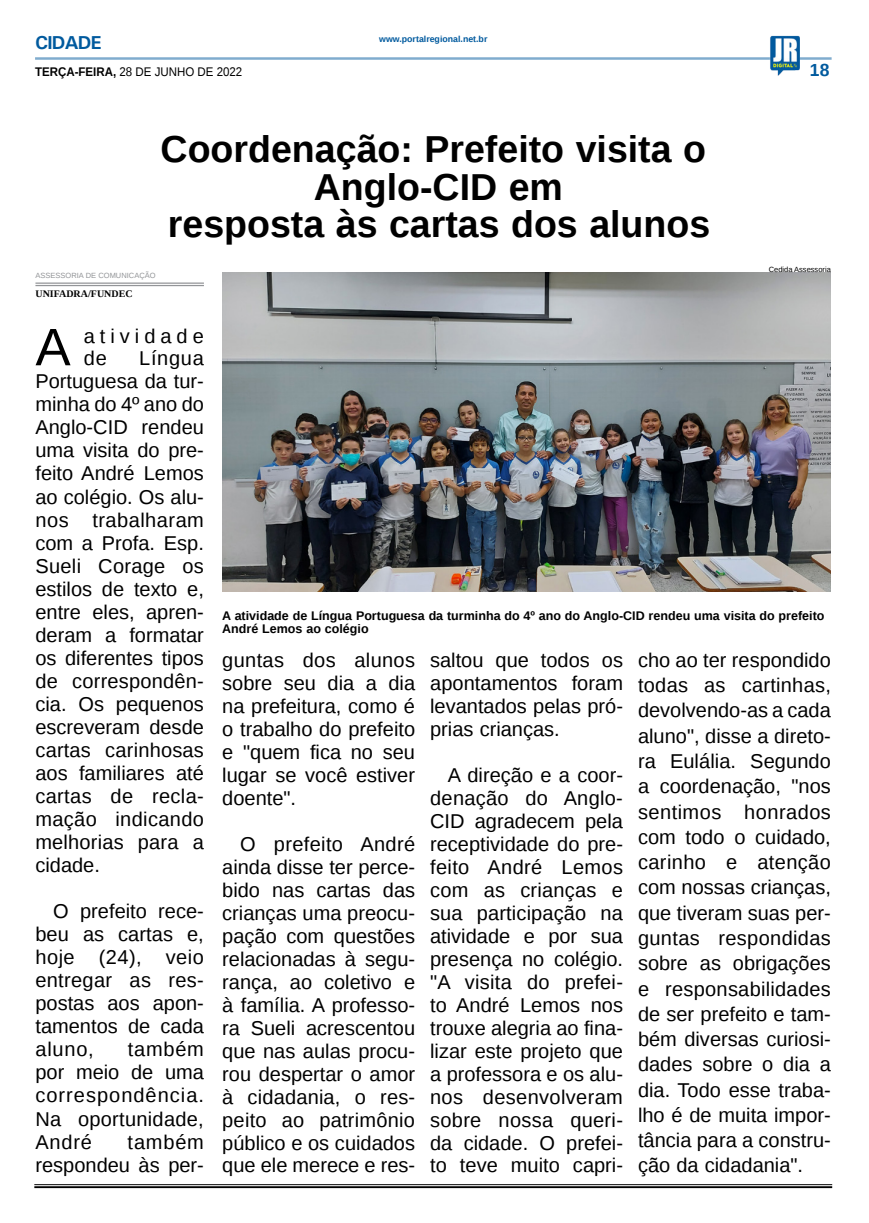
<style>
.page{position:relative;width:869px;height:1223px;background:#fff}
.page>*{position:absolute;margin:0;border:0;box-sizing:border-box;transform-origin:0 0}
.MATÉRIA{font:52.75px "Liberation Sans";color:#000}
.TÍTULO{font:700 37.5px "Liberation Sans";color:#000}
.MATÉRIA-2{font:20px/23px "Liberation Sans";color:#000;text-align:justify}
.MATÉRIA-3{font:20px/22.5px "Liberation Sans";letter-spacing:.25em;color:#000}
.TITULO_PG{font:700 18.75px "Univers";letter-spacing:-.04em;color:#005a9e}
.TÍTULO-2{font:700 17.5px "Liberation Sans";color:#005a9e}
.LEGENDA{font:700 12.5px/13.8px "Liberation Sans";color:#000}
.DATA_PG{font:12.5px "Liberation Sans";color:#000;scale:.92 1}
.CRÉDITO_NOME{font:700 10px "Liberation Serif";color:#000}
.DATA_PG-2{font:700 8.75px "Liberation Sans";color:#005a9e}
.CRÉDITO_MATÉRIA{font:7.5px "Liberation Sans";color:#939598}
.CRÉDITO_FOTO{font:7.5px "Liberation Sans";color:#000}
.s1{font-weight:700}
</style>
<div class="page">
<hr style="left:35px;top:57px;width:796px;height:3px;background:#005a9e">
<img style="left:769px;top:36px;width:30px;height:40px">
<hr style="left:34px;top:1184px;width:797px;height:1px;background:#000">
<hr style="left:34px;top:1186px;width:797px;height:2px;background:#000">
<img style="left:222px;top:272px;width:608px;height:319px">
<hr style="left:35px;top:285px;width:169px;height:1px;background:#939598">
<hr style="left:35px;top:282px;width:169px;height:2px;background:#939598">
<p class="TITULO_PG" style="left:35px;top:31px;width:68px">CIDADE</p>
<p class="DATA_PG" style="left:35px;top:65px;width:227px"><span class="s1">TERÇA-FEIRA,</span> 28 DE JUNHO DE 2022</p>
<p class="DATA_PG-2" style="left:379px;top:33px;width:110px">www.portalregional.net.br</p>
<p class="TÍTULO" style="left:160px;top:123px;width:546px">Coordenação: Prefeito visita o</p>
<p class="TÍTULO" style="left:313px;top:161px;width:250px">Anglo-CID em</p>
<p class="TÍTULO" style="left:168px;top:198px;width:543px">resposta às cartas dos alunos</p>
<p class="TÍTULO-2" style="left:809px;top:58px;width:21px">18</p>
<p class="CRÉDITO_MATÉRIA" style="left:35px;top:271px;width:122px">ASSESSORIA DE COMUNICAÇÃO</p>
<p class="CRÉDITO_NOME" style="left:35px;top:286px;width:99px">UNIFADRA/FUNDEC</p>
<p class="MATÉRIA" style="left:35px;top:317px;width:37px">A</p>
<p class="MATÉRIA-3" style="left:84px;top:325px;width:121px">atividade de</p>
<p class="MATÉRIA-2" style="left:35px;top:348px;width:170px;text-indent:104px">Língua Portuguesa da tur&shy;minha do 4º ano do Anglo-CID rendeu uma visita do pre&shy;feito André Lemos ao colégio. Os alu&shy;nos trabalharam com a Profa. Esp.<br>Sueli Corage os estilos de texto e, entre eles, apren&shy;deram a formatar os diferentes tipos de correspondên&shy;cia. Os pequenos escreveram desde cartas carinhosas aos familiares até cartas de recla&shy;mação indicando melhorias para a cidade.</p>
<p class="MATÉRIA-2" style="left:35px;top:900px;width:170px;text-indent:18px">O prefeito rece&shy;beu as cartas e, hoje (24), veio entregar as res&shy;postas aos apon&shy;tamentos de cada aluno,</p>
<p class="MATÉRIA-2" style="left:35px;top:1038px;width:170px;text-indent:92px">também por meio de uma correspondência.<br>Na oportunidade, André</p>
<p class="MATÉRIA-2" style="left:35px;top:1130px;width:170px;text-align:right">também respondeu às per-</p>
<p class="CRÉDITO_FOTO" style="left:768px;top:265px;width:64px">Cedida Assessoria</p>
<p class="LEGENDA" style="left:222px;top:608px;width:603px">A atividade de Língua Portuguesa da turminha do 4º ano do Anglo-CID rendeu uma visita do prefeito<br>André Lemos ao colégio</p>
<p class="MATÉRIA-2" style="left:222px;top:649px;width:194px">guntas dos alunos sobre seu dia a dia na prefeitura, como é o trabalho do prefeito e "quem fica no seu lugar se você estiver doente".</p>
<p class="MATÉRIA-2" style="left:222px;top:833px;width:194px;text-indent:18px">O prefeito André ainda disse ter perce&shy;bido nas cartas das crianças uma preocu&shy;pação com questões relacionadas à segu&shy;rança, ao coletivo e à família. A professo&shy;ra Sueli acrescentou que nas aulas procu&shy;rou despertar o amor à cidadania, o res&shy;peito ao patrimônio público e os cuidados que ele merece e res-</p>
<p class="MATÉRIA-2" style="left:430px;top:649px;width:194px">saltou que todos os apontamentos foram levantados pelas pró&shy;prias crianças.</p>
<p class="MATÉRIA-2" style="left:430px;top:764px;width:194px;text-indent:18px">A direção e a coor&shy;denação do Anglo-CID agradecem pela receptividade do pre&shy;feito André Lemos com as crianças e sua participação na atividade e por sua presença no colégio. "A visita do prefei&shy;to André Lemos nos trouxe alegria ao fina&shy;lizar este projeto que a professora e os alu&shy;nos desenvolveram sobre nossa queri&shy;da cidade. O prefei&shy;to teve muito capri-</p>
<p class="MATÉRIA-2" style="left:637px;top:648px;width:194px;line-height:25.2px">cho ao ter respondido todas as cartinhas, devolvendo-as a cada aluno", disse a direto&shy;ra Eulália. Segundo a coordenação, "nos sentimos honrados com todo o cuidado, carinho e atenção com nossas crianças, que tiveram suas per&shy;guntas respondidas sobre as obrigações e responsabilidades de ser prefeito e tam&shy;bém diversas curiosi&shy;dades sobre o dia a dia. Todo esse traba&shy;lho é de muita impor&shy;tância para a constru&shy;ção da cidadania".</p>
</div>
